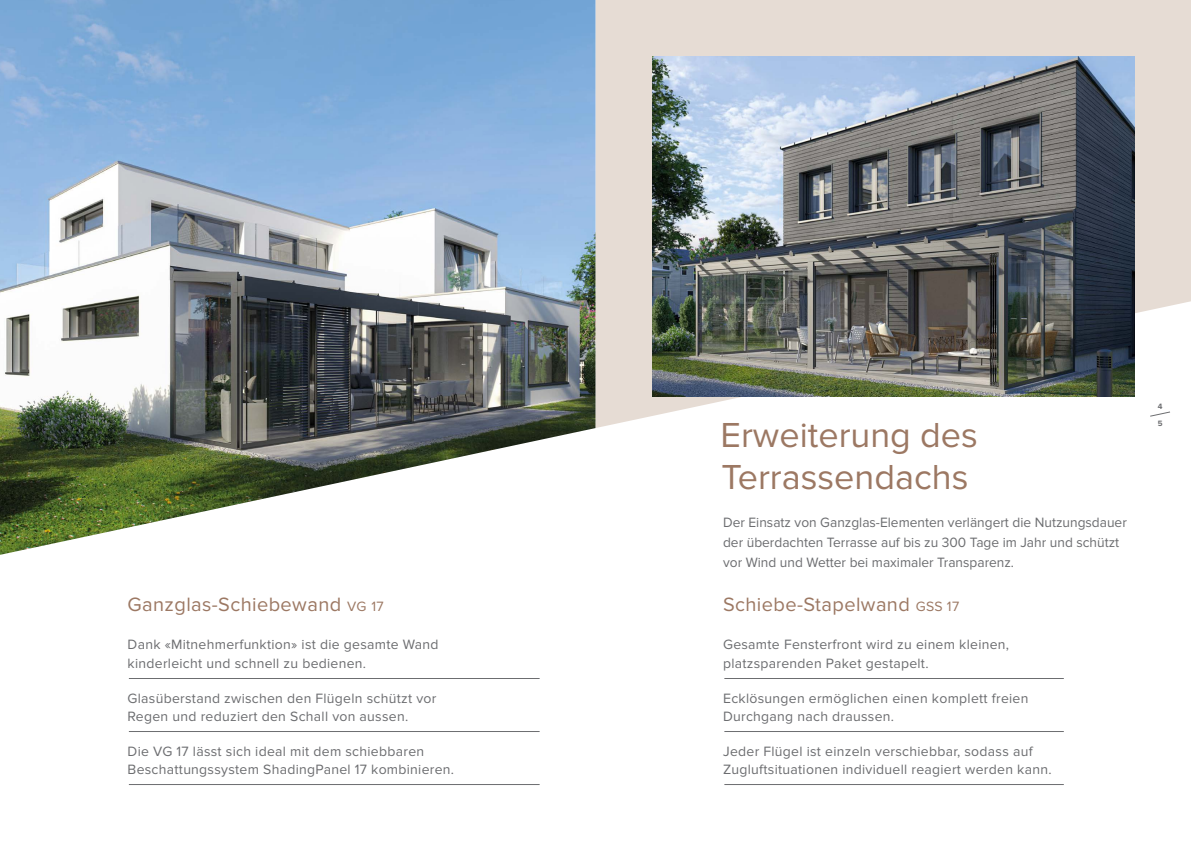
<style>
.page{position:relative;width:1191px;height:842px;background:#fff}
.page>*{position:absolute;margin:0;border:0;box-sizing:border-box;transform-origin:0 0}
.Titel_2_36_Pt{font:36px/42px "Proxima Nova";color:#9c7863}
.Aufzählung_mit_Linie{font:20px "Proxima Nova";letter-spacing:.02em;color:#9c7863}
.Aufzählung_mit_Linie-2{font:14px/18px "Proxima Nova";letter-spacing:.02em;color:#6c6d70}
.Grundschrift_9_5_Pt{font:14px/20px "Proxima Nova";color:#6c6d70}
.t1{font:700 8px/17.4px "Proxima Nova";color:#6c6d70}
.s1{font-size:14px}
</style>
<div class="page">
<svg style="left:595px;top:0;width:596px;height:428px;fill:#e6dcd4"></svg>
<img style="left:652px;top:57px;width:482px;height:340px">
<img style="left:0;top:0;width:595px;height:555px">
<svg style="left:1149px;top:411px;width:22px;height:6px"></svg>
<hr style="left:129px;top:678px;width:410px;height:1px;background:#6c6d70">
<hr style="left:129px;top:731px;width:410px;height:1px;background:#6c6d70">
<hr style="left:129px;top:784px;width:410px;height:1px;background:#6c6d70">
<hr style="left:724px;top:678px;width:339px;height:1px;background:#6c6d70">
<hr style="left:724px;top:731px;width:339px;height:1px;background:#6c6d70">
<hr style="left:724px;top:784px;width:339px;height:1px;background:#6c6d70">
<p class="Aufzählung_mit_Linie" style="left:128px;top:593px;width:257px">Ganzglas-Schiebewand <span class="s1">VG 17</span></p>
<p class="Aufzählung_mit_Linie-2" style="left:128px;top:636px;width:312px">Dank «Mitnehmerfunktion» ist die gesamte Wand kinderleicht und schnell zu bedienen.</p>
<p class="Aufzählung_mit_Linie-2" style="left:128px;top:689px;width:310px">Glasüberstand zwischen den Flügeln schützt vor<br>Regen und reduziert den Schall von aussen.</p>
<p class="Aufzählung_mit_Linie-2" style="left:128px;top:742px;width:328px">Die VG 17 lässt sich ideal mit dem schiebbaren<br>Beschattungssystem ShadingPanel 17 kombinieren.</p>
<p class="Titel_2_36_Pt" style="left:720px;top:414px;width:259px">Erweiterung des<br>Terrassendachs</p>
<p class="Grundschrift_9_5_Pt" style="left:723px;top:513px;width:405px">Der Einsatz von Ganzglas-Elementen verlängert die Nutzungsdauer der überdachten Terrasse auf bis zu 300 Tage im Jahr und schützt vor Wind und Wetter bei maximaler Transparenz.</p>
<p class="Aufzählung_mit_Linie" style="left:723px;top:593px;width:238px">Schiebe-Stapelwand <span class="s1">GSS 17</span></p>
<p class="Aufzählung_mit_Linie-2" style="left:723px;top:636px;width:287px">Gesamte Fensterfront wird zu einem kleinen, platzsparenden Paket gestapelt.</p>
<p class="Aufzählung_mit_Linie-2" style="left:723px;top:689px;width:307px">Ecklösungen ermöglichen einen komplett freien<br>Durchgang nach draussen.</p>
<p class="Aufzählung_mit_Linie-2" style="left:723px;top:742px;width:330px">Jeder Flügel ist einzeln verschiebbar, sodass auf<br>Zugluftsituationen individuell reagiert werden kann.</p>
<p class="t1" style="left:1157px;top:397px;width:6px">4<br>5</p>
</div>
